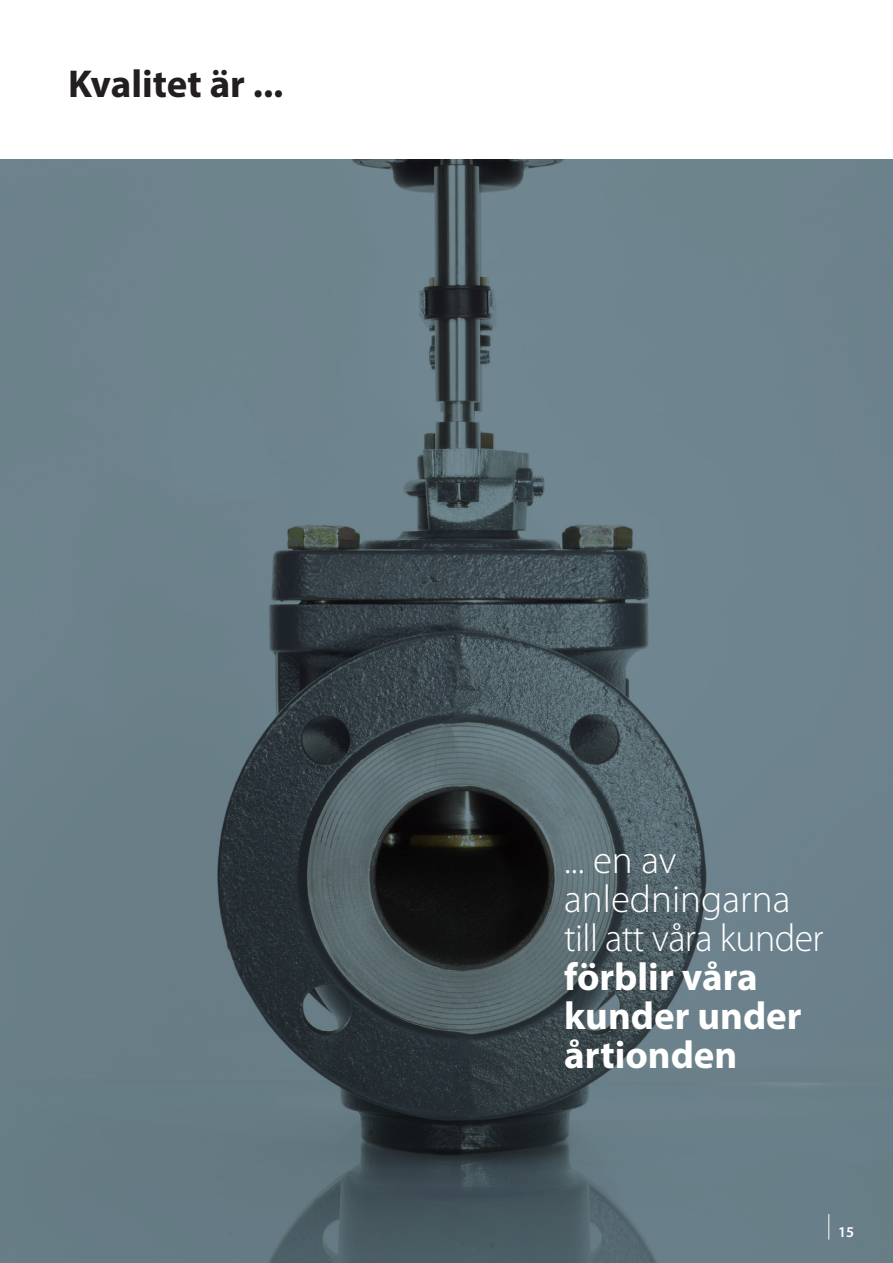
<style>
.page{position:relative;width:893px;height:1263px;background:#fff}
.page>*{position:absolute;margin:0;border:0;box-sizing:border-box;transform-origin:0 0}
.t1{font:300 39px/39px "Myriad Pro";letter-spacing:-.005em;color:#fff}
.t2{font:700 39px/39px "Myriad Pro";color:#fff}
.t3{font:700 39px "Myriad Pro";color:#231f20}
.t4{font:600 15px "Myriad Pro";color:#fff}
</style>
<div class="page">
<img style="left:0;top:160px;width:893px;height:1103px">
<svg style="left:828px;top:1214px;width:1px;height:25px"></svg>
<p class="t3" style="left:68px;top:59px;width:217px">Kvalitet är ...</p>
<p class="t1" style="left:564px;top:841px;width:261px">... en av anledningarna till att våra kunder</p>
<p class="t2" style="left:564px;top:956px;width:239px">förblir våra kunder under årtionden</p>
<p class="t4" style="left:838px;top:1223px;width:18px">15</p>
</div>
